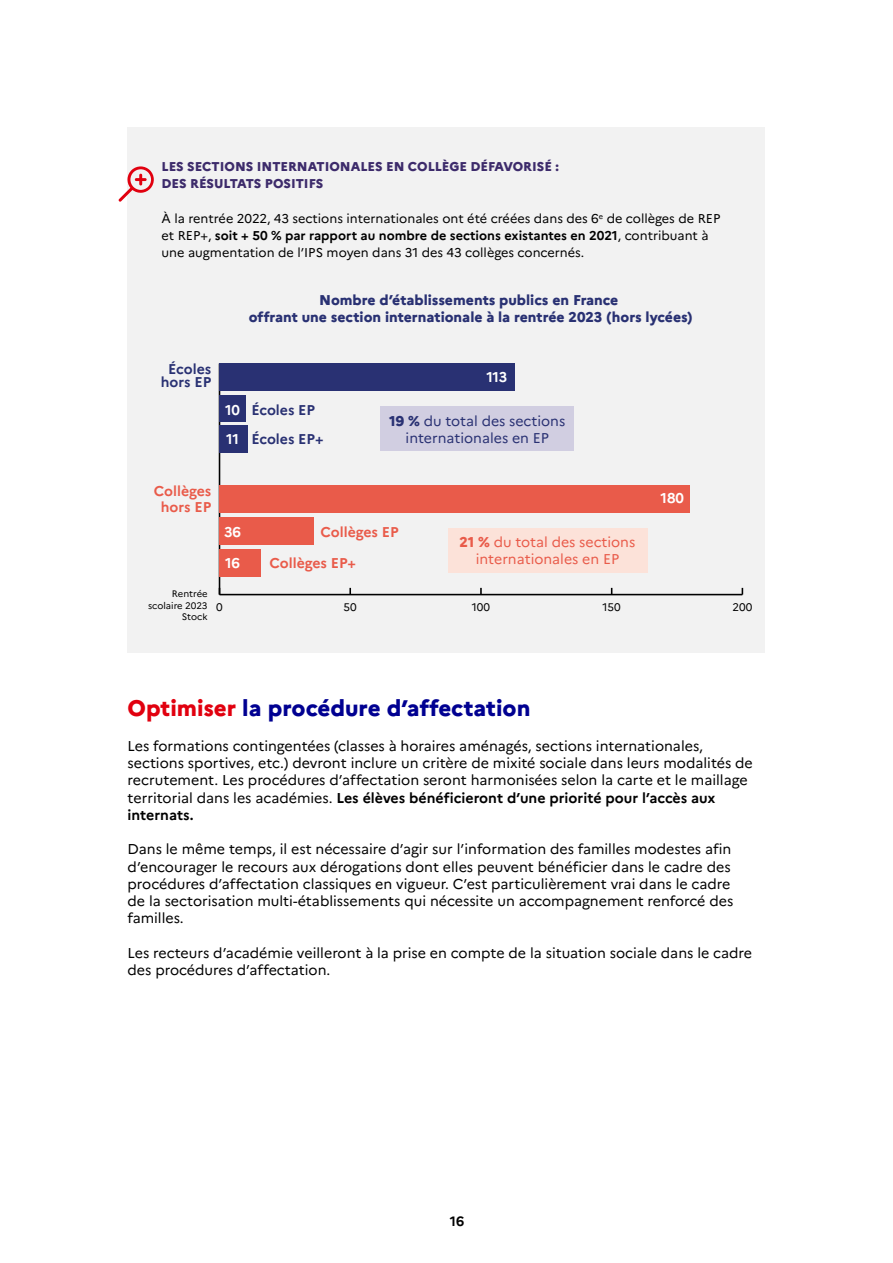
<style>
.page{position:relative;width:893px;height:1263px;background:#fff}
.page>*{position:absolute;margin:0;border:0;box-sizing:border-box;transform-origin:0 0}
.t1{font:800 22.5px "Marianne";color:#000091}
.t2{font:14.25px/17.2px "Marianne";color:#000}
.t3{font:800 14.1px/17px "Marianne";color:#293173;text-align:center}
.t4{font:14.1px/17px "Marianne";color:#293173;text-align:center}
.t5{font:14.1px/17px "Marianne";color:#e95b4a;text-align:center}
.t6{font:700 14.1px/15.8px "Marianne";color:#e95b4a;text-align:center}
.t7{font:700 14.1px/12.9px "Marianne";color:#293173;text-align:center}
.t8{font:700 14.1px "Marianne";letter-spacing:-.01em;color:#fff}
.t9{font:700 13.5px "Marianne";color:#000}
.t10{font:12.75px/17.2px "Marianne";color:#000}
.t11{font:800 12.75px/17.2px "Marianne";color:#3d2b6b}
.t12{font:10.95px "Marianne";color:#000}
.t13{font:9.45px/11.2px "Marianne";color:#000;text-align:right}
.s1{font-weight:700}
.s2{color:#fff}
.s3{font-weight:800}
.s4{color:#e1000f}
</style>
<div class="page">
<div style="left:128px;top:128px;width:637px;height:525px;background:#f2f2f2"></div>
<svg style="left:119px;top:166px;width:35px;height:36px"></svg>
<hr style="left:220px;top:594px;width:522px;height:1px;background:#000">
<svg style="left:349px;top:588px;width:2px;height:6px"></svg>
<svg style="left:480px;top:588px;width:2px;height:6px"></svg>
<hr style="left:219px;top:363px;width:1px;height:232px;background:#000">
<div style="left:220px;top:550px;width:41px;height:27px;background:#e95b4a"></div>
<div style="left:220px;top:517px;width:94px;height:28px;background:#e95b4a"></div>
<div style="left:220px;top:485px;width:470px;height:27px;background:#e95b4a"></div>
<div style="left:220px;top:426px;width:28px;height:27px;background:#293173"></div>
<div style="left:220px;top:395px;width:26px;height:27px;background:#293173"></div>
<div style="left:220px;top:363px;width:295px;height:28px;background:#293173"></div>
<div style="left:380px;top:406px;width:194px;height:45px;background:#d1cee1"></div>
<div style="left:448px;top:528px;width:200px;height:44px;background:#fce2d9"></div>
<p class="t11" style="left:162px;top:158px;width:399px">LES SECTIONS INTERNATIONALES EN COLLÈGE DÉFAVORISÉ :<br>DES RÉSULTATS POSITIFS</p>
<p class="t10" style="left:162px;top:210px;width:560px">À la rentrée 2022, 43 sections internationales ont été créées dans des 6<sup>e</sup> de collèges de REP et REP+, <span class="s1">soit + 50 % par rapport au nombre de sections existantes en 2021</span>, contribuant à une augmentation de l’IPS moyen dans 31 des 43 collèges concernés.</p>
<p class="t3" style="left:249px;top:291px;width:445px">Nombre d’établissements publics en France<br>offrant une section internationale à la rentrée 2023 (hors lycées)</p>
<p class="t7" style="left:161px;top:362px;width:52px">Écoles hors EP</p>
<p class="t7" style="left:225px;top:395px;width:100px;line-height:29.2px;text-align:left"><span class="s2">10</span> Écoles EP<br><span class="s2">11</span> Écoles EP+</p>
<p class="t8" style="left:486px;top:368px;width:22px">113</p>
<p class="t4" style="left:389px;top:412px;width:178px"><span class="s3">19 %</span> du total des sections internationales en EP</p>
<p class="t6" style="left:154px;top:483px;width:59px">Collèges hors EP</p>
<p class="t8" style="left:661px;top:489px;width:25px">180</p>
<p class="t13" style="left:148px;top:588px;width:61px">Rentrée scolaire 2023<br>Stock</p>
<p class="t8" style="left:224px;top:524px;width:18px">36</p>
<p class="t6" style="left:321px;top:524px;width:80px">Collèges EP</p>
<p class="t8" style="left:225px;top:555px;width:17px">16</p>
<p class="t6" style="left:270px;top:555px;width:88px">Collèges EP+</p>
<p class="t5" style="left:460px;top:534px;width:177px"><span class="s3">21 %</span> du total des sections internationales en EP</p>
<p class="t12" style="left:216px;top:600px;width:8px">0</p>
<p class="t12" style="left:344px;top:600px;width:15px">50</p>
<p class="t12" style="left:472px;top:600px;width:20px">100</p>
<p class="t12" style="left:603px;top:600px;width:20px">150</p>
<p class="t12" style="left:732px;top:600px;width:21px">200</p>
<h1 class="t1" style="left:128px;top:695px;width:404px"><span class="s4">Optimiser</span> la procédure d’affectation</h1>
<p class="t2" style="left:128px;top:737px;width:627px">Les formations contingentées (classes à horaires aménagés, sections internationales, sections sportives, etc.) devront inclure un critère de mixité sociale dans leurs modalités de recrutement. Les procédures d’affectation seront harmonisées selon la carte et le maillage territorial dans les académies. <span class="s1">Les élèves bénéficieront d’une priorité pour l’accès aux internats.</span></p>
<p class="t2" style="left:128px;top:841px;width:607px">Dans le même temps, il est nécessaire d’agir sur l’information des familles modestes afin d’encourager le recours aux dérogations dont elles peuvent bénéficier dans le cadre des procédures d’affectation classiques en vigueur. C’est particulièrement vrai dans le cadre de la sectorisation multi-établissements qui nécessite un accompagnement renforcé des familles.</p>
<p class="t2" style="left:128px;top:944px;width:626px">Les recteurs d’académie veilleront à la prise en compte de la situation sociale dans le cadre des procédures d’affectation.</p>
<p class="t9" style="left:450px;top:1213px;width:16px">16</p>
</div>
